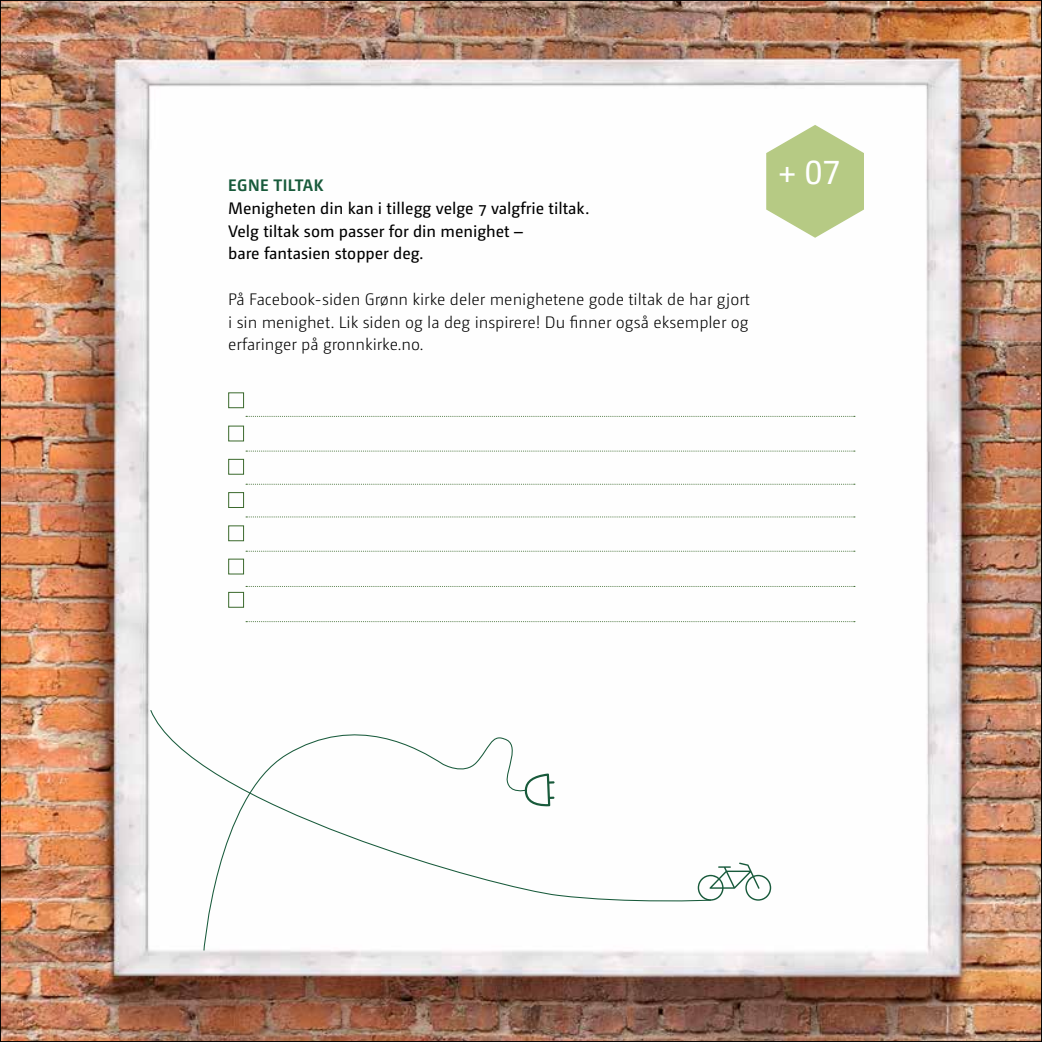
<style>
.page{position:relative;width:1042px;height:1042px;background:#fff}
.page>*{position:absolute;margin:0;border:0;box-sizing:border-box;transform-origin:0 0}
.t1{font:33.25px "Camingo Dos Pro";color:#fff}
.t2{font:300 16.62px/22.8px "Camingo Dos Pro";color:#000;text-align:justify}
.t3{font:16.62px/22.8px "Camingo Dos Pro";color:#000}
.t4{font:700 16.62px "Camingo Dos Pro";letter-spacing:.025em;color:#185a3b}
</style>
<div class="page">
<img style="left:2px;top:2px;width:1038px;height:1038px">
<div style="left:228px;top:392px;width:16px;height:16px;border:1px solid #3a692c"></div>
<div style="left:228px;top:426px;width:16px;height:15px;border:1px solid #3a692c"></div>
<div style="left:228px;top:459px;width:16px;height:16px;border:1px solid #3a692c"></div>
<div style="left:228px;top:492px;width:16px;height:16px;border:1px solid #3a692c"></div>
<div style="left:228px;top:525px;width:16px;height:16px;border:1px solid #3a692c"></div>
<div style="left:228px;top:559px;width:16px;height:15px;border:1px solid #3a692c"></div>
<div style="left:228px;top:592px;width:16px;height:16px;border:1px solid #3a692c"></div>
<svg style="left:766px;top:125px;width:98px;height:113px"></svg>
<svg style="left:246px;top:416px;width:609px;height:1px"></svg>
<svg style="left:246px;top:451px;width:609px;height:1px"></svg>
<svg style="left:246px;top:484px;width:609px;height:1px"></svg>
<svg style="left:246px;top:516px;width:609px;height:1px"></svg>
<svg style="left:246px;top:551px;width:609px;height:1px"></svg>
<svg style="left:246px;top:586px;width:609px;height:1px"></svg>
<svg style="left:246px;top:621px;width:609px;height:1px"></svg>
<svg style="left:203px;top:905px;width:323px;height:46px"></svg>
<svg style="left:712px;top:862px;width:59px;height:38px"></svg>
<svg style="left:149px;top:709px;width:563px;height:196px"></svg>
<p class="t4" style="left:228px;top:175px;width:97px">EG NE TILTAK</p>
<p class="t3" style="left:228px;top:197px;width:362px">Menigheten din kan i tillegg velge 7 valgfrie tiltak.<br>Velg tiltak som passer for din menighet –<br>bare fantasien stopper deg.</p>
<p class="t2" style="left:228px;top:288px;width:523px">På Facebook-siden Grønn kirke deler menighetene gode tiltak de har gjort i sin menighet. Lik siden og la deg inspirere! Du finner også eksempler og erfaringer på gronnkirke.no.</p>
<h1 class="t1" style="left:778px;top:153px;width:63px">+ 07</h1>
</div>
